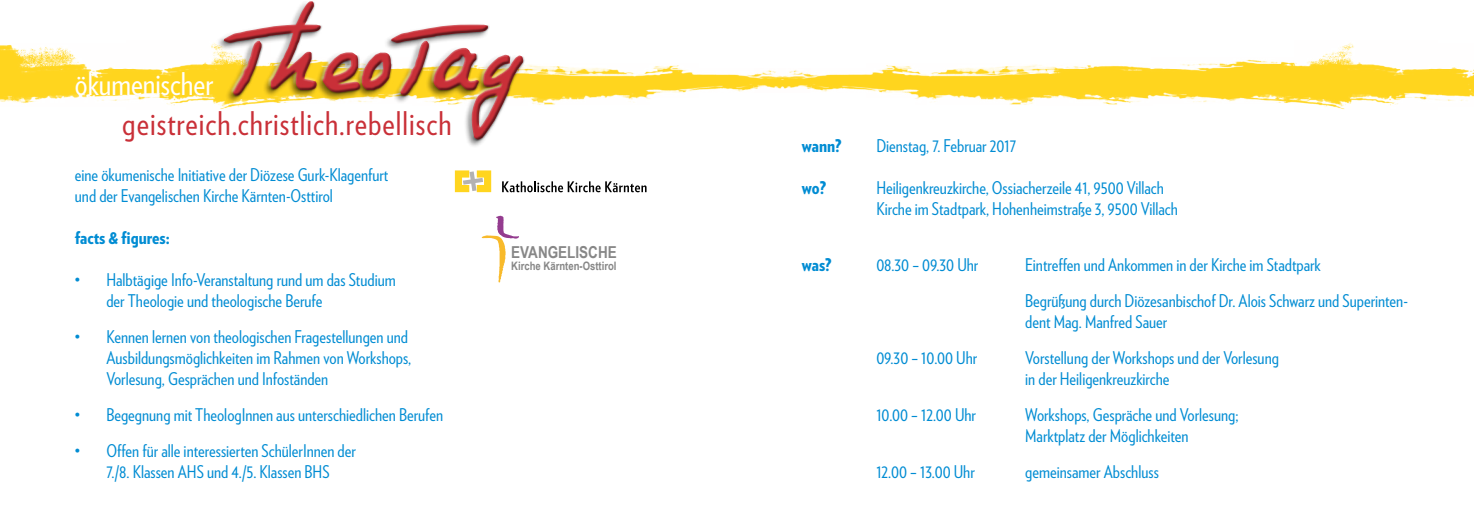
<style>
.page{position:relative;width:1474px;height:521px;background:#fff}
.page>*{position:absolute;margin:0;border:0;box-sizing:border-box;transform-origin:0 0}
.t1{font:77.52px "Philing";color:#c93038}
.t2{font:32.55px "Verlag Condensed";letter-spacing:.03em;color:#c93038}
.t3{font:31.15px "Verlag Condensed";color:#fff}
.t4{font:17.5px/21px "Verlag Condensed";color:#008cd3}
.t5{font:900 17.5px "Verlag Condensed";color:#008cd3}
.t6{font:700 16.45px "Arial Narrow";color:#878787}
.t7{font:700 11.55px "Arial Narrow";color:#878787}
</style>
<div class="page">
<img style="left:811px;top:43px;width:662px;height:67px">
<img style="left:0;top:43px;width:811px;height:63px">
<svg style="left:455px;top:170px;width:36px;height:22px"></svg>
<svg style="left:502px;top:181px;width:144px;height:11px"></svg>
<div style="left:215px;top:0;width:310px;height:148px;background:#000;opacity:.5"></div>
<svg style="left:223px;top:142px;width:301px;height:6px"></svg>
<div style="left:222px;top:1px;width:303px;height:141px;background:#000;opacity:.75"></div>
<svg style="left:481px;top:215px;width:38px;height:67px"></svg>
<h1 class="t1" style="left:224px;top:17px;width:295px">TheoTag</h1>
<p class="t3" style="left:75px;top:62px;width:140px">ökumenischer</p>
<p class="t2" style="left:122px;top:100px;width:331px">geistreich.christlich.rebellisch</p>
<p class="t4" style="left:75px;top:164px;width:315px">eine ökumenische Initiative der Diözese Gurk-Klagenfurt und der Evangelischen Kirche Kärnten-Osttirol</p>
<p class="t5" style="left:75px;top:224px;width:96px">facts &amp; figures:</p>
<p class="t4" style="left:106px;top:269px;width:291px;text-indent:-32px">• Halbtägige Info-Veranstaltung rund um das Studium der Theologie und theologische Berufe</p>
<p class="t4" style="left:106px;top:326px;width:306px;text-indent:-32px">• Kennen lernen von theologischen Fragestellungen und<br>Ausbildungsmöglichkeiten im Rahmen von Workshops,<br>Vorlesung, Gesprächen und Infoständen</p>
<p class="t4" style="left:75px;top:404px;width:370px">• Begegnung mit TheologInnen aus unterschiedlichen Berufen</p>
<p class="t4" style="left:75px;top:439px;width:282px;text-align:center">• Offen für alle interessierten SchülerInnen der<br>7./8. Klassen AHS und 4./5. Klassen BHS</p>
<p class="t6" style="left:511px;top:240px;width:107px">EVANGELISCHE</p>
<p class="t7" style="left:511px;top:258px;width:107px">Kirche Kärnten-Osttirol</p>
<p class="t5" style="left:802px;top:131px;width:41px">wann?</p>
<p class="t4" style="left:876px;top:134px;width:141px">Dienstag, 7. Februar 2017</p>
<p class="t5" style="left:802px;top:173px;width:26px">wo?</p>
<p class="t4" style="left:876px;top:176px;width:289px">Heiligenkreuzkirche, Ossiacherzeile 41, 9500 Villach</p>
<p class="t4" style="left:876px;top:197px;width:303px">Kirche im Stadtpark, Hohenheimstraße 3, 9500 Villach</p>
<p class="t5" style="left:802px;top:251px;width:31px">was?</p>
<p class="t4" style="left:876px;top:254px;width:103px">08.30 – 09.30 Uhr</p>
<p class="t4" style="left:1025px;top:254px;width:297px">Eintreffen und Ankommen in der Kirche im Stadtpark</p>
<p class="t4" style="left:1025px;top:290px;width:384px">Begrüßung durch Diözesanbischof Dr. Alois Schwarz und Superinten&shy;dent Mag. Manfred Sauer</p>
<p class="t4" style="left:876px;top:347px;width:102px">09.30 – 10.00 Uhr</p>
<p class="t4" style="left:1025px;top:347px;width:255px">Vorstellung der Workshops und der Vorlesung in der Heiligenkreuzkirche</p>
<p class="t4" style="left:876px;top:404px;width:101px">10.00 – 12.00 Uhr</p>
<p class="t4" style="left:1025px;top:404px;width:215px">Workshops, Gespräche und Vorlesung;<br>Marktplatz der Möglichkeiten</p>
<p class="t4" style="left:876px;top:460px;width:100px">12.00 – 13.00 Uhr</p>
<p class="t4" style="left:1025px;top:460px;width:135px">gemeinsamer Abschluss</p>
</div>
